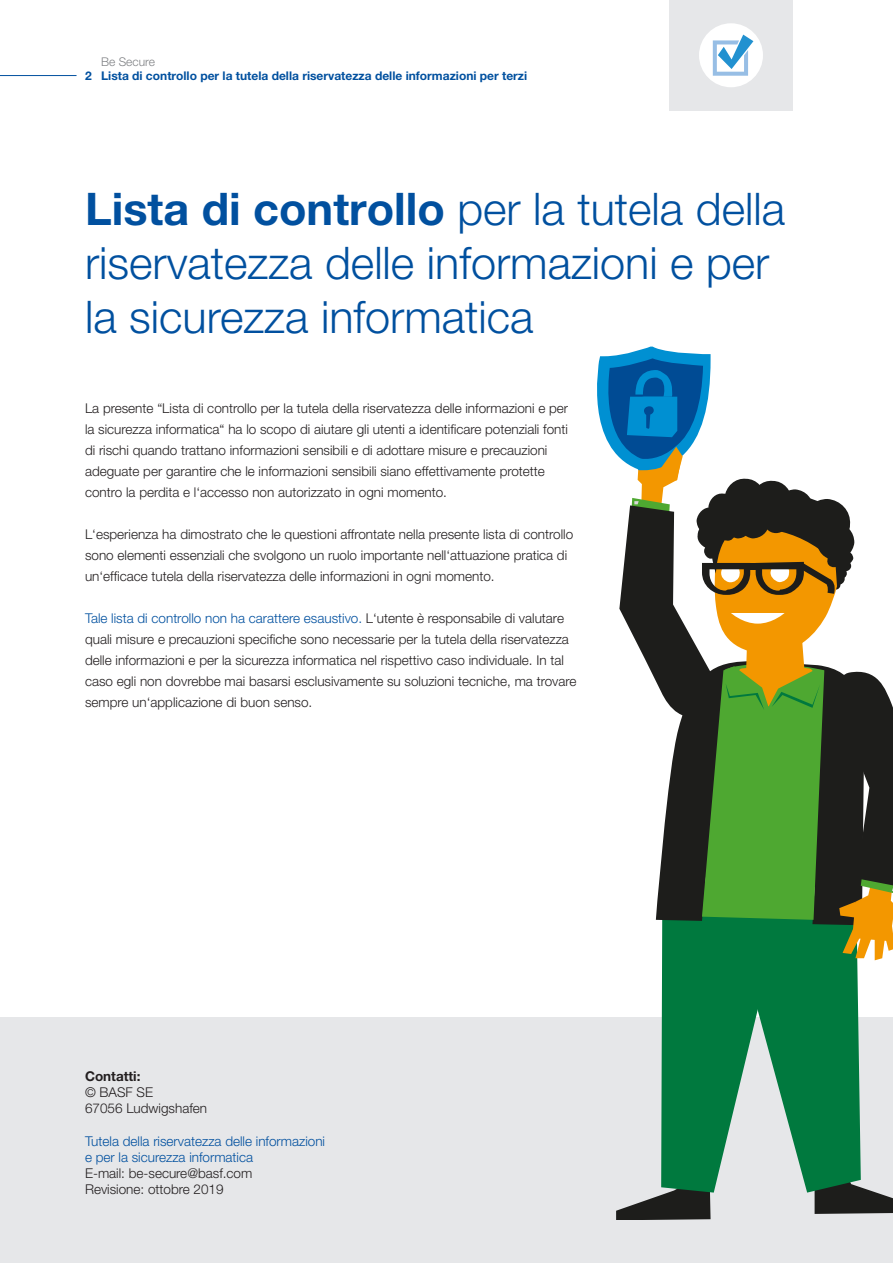
<style>
.page{position:relative;width:893px;height:1263px;background:#fff}
.page>*{position:absolute;margin:0;border:0;box-sizing:border-box;transform-origin:0 0}
.t1{font:300 45px/54px "Helvetica Neue CE";color:#01509f}
.t2{font:700 45px "Helvetica Neue";color:#01509f}
.t3{font:300 13.5px/21px "Helvetica Neue CE";color:#231f20}
.t4{font:300 13.5px/16.2px "Helvetica Neue CE";color:#01509f}
.t5{font:700 13.5px "Helvetica Neue";color:#231f20}
.t6{font:700 12px "Helvetica Neue";color:#01509f}
.t7{font:300 12px "Helvetica Neue CE";color:#808285}
.s1{font-family:"Helvetica Neue CE";font-weight:300}
.s2{color:#01509f}
</style>
<div class="page">
<div style="left:0;top:1018px;width:893px;height:245px;background:#e6e7e9"></div>
<hr style="left:0;top:75px;width:77px;height:1px;background:#01509f">
<div style="left:669px;top:0;width:124px;height:111px;background:#e6e7e9"></div>
<div style="left:699px;top:23px;width:64px;height:64px;background:#fff;border-radius:50%"></div>
<svg style="left:713px;top:35px;width:40px;height:41px"></svg>
<svg style="left:596px;top:347px;width:297px;height:872px"></svg>
<p class="t7" style="left:101px;top:54px;width:55px">Be Secure</p>
<p class="t6" style="left:85px;top:68px;width:444px">2 Lista di controllo per la tutela della riservatezza delle informazioni per terzi</p>
<h1 class="t2" style="left:85px;top:181px;width:701px">Lista di controllo <span class="s1">per la tutela della</span></h1>
<h1 class="t1" style="left:85px;top:236px;width:686px">riservatezza delle informazioni e per la sicurezza informatica</h1>
<p class="t3" style="left:85px;top:397px;width:485px">La presente “Lista di controllo per la tutela della riservatezza delle informazioni e per la sicurezza informatica“ ha lo scopo di aiutare gli utenti a identificare potenziali fonti di rischi quando trattano informazioni sensibili e di adottare misure e precauzioni adeguate per garantire che le informazioni sensibili siano effettivamente protette contro la perdita e l‘accesso non autorizzato in ogni momento.</p>
<p class="t3" style="left:85px;top:523px;width:490px">L‘esperienza ha dimostrato che le questioni affrontate nella presente lista di controllo sono elementi essenziali che svolgono un ruolo importante nell‘attuazione pratica di un‘efficace tutela della riservatezza delle informazioni in ogni momento.</p>
<p class="t3" style="left:85px;top:607px;width:493px"><span class="s2">Tale lista di controllo non ha carattere esaustivo.</span> L‘utente è responsabile di valutare quali misure e precauzioni specifiche sono necessarie per la tutela della riservatezza delle informazioni e per la sicurezza informatica nel rispettivo caso individuale. In tal caso egli non dovrebbe mai basarsi esclusivamente su soluzioni tecniche, ma trovare sempre un‘applicazione di buon senso.</p>
<p class="t5" style="left:85px;top:1068px;width:57px">Contatti:</p>
<p class="t3" style="left:85px;top:1084px;width:124px;line-height:16.2px">© BASF SE<br>67056 Ludwigshafen</p>
<p class="t4" style="left:85px;top:1133px;width:242px">Tutela della riservatezza delle informazioni e per la sicurezza informatica</p>
<p class="t3" style="left:85px;top:1165px;width:169px;line-height:16.2px">E-mail: be-secure@basf.com<br>Revisione: ottobre 2019</p>
</div>
